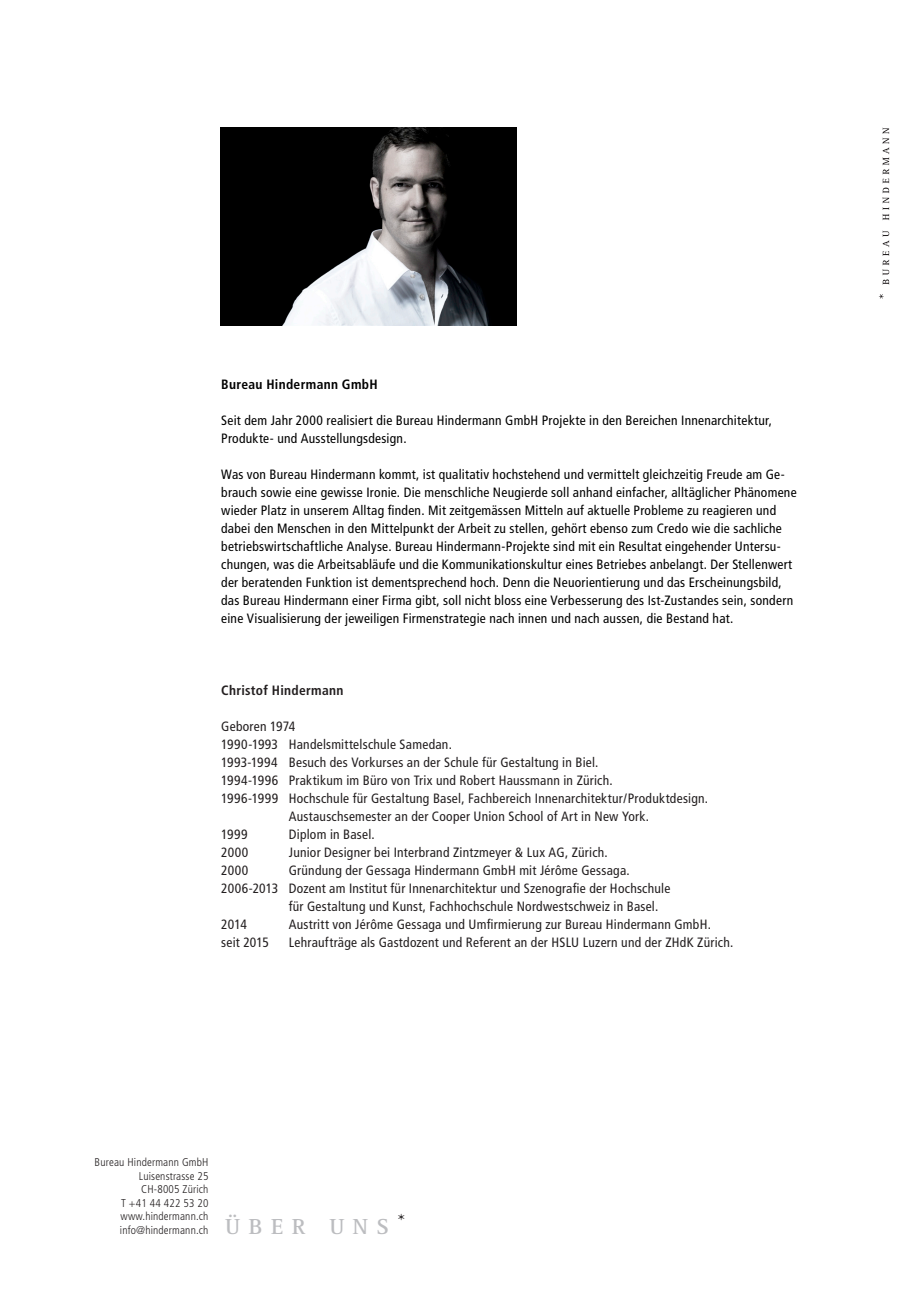
<style>
.page{position:relative;width:919px;height:1289px;background:#fff}
.page>*{position:absolute;margin:0;border:0;box-sizing:border-box;transform-origin:0 0}
.t1{font:condensed 13.5px/18px "Frutiger";letter-spacing:.02em;color:#000}
.t2{font:condensed 13.5px "Frutiger";letter-spacing:.02em;color:#231f20}
.t3{font:700 condensed 13.5px "Frutiger";letter-spacing:.025em;color:#000}
.t4{font:700 condensed 13.5px "Frutiger";letter-spacing:.025em;color:#231f20}
.t5{font:300 condensed 11.25px "Frutiger";letter-spacing:.015em;color:#231f20}
.s1{font-family:"Rotis Serif Std Bold GH";font-weight:400;font-stretch:normal;font-size:22.5px;color:#bcbdc0}
.s2{font-family:"Rotis Serif Std Bold GH";font-weight:400;font-stretch:normal;font-size:22.5px}
</style>
<div class="page">
<svg style="left:882px;top:230px;width:7px;height:55px"></svg>
<svg style="left:882px;top:128px;width:7px;height:92px"></svg>
<svg style="left:879px;top:294px;width:4px;height:5px"></svg>
<img style="left:220px;top:127px;width:297px;height:198px">
<p class="t3" style="left:221px;top:376px;width:158px">Bureau Hindermann GmbH</p>
<p class="t1" style="left:221px;top:411px;width:552px">Seit dem Jahr 2000 realisiert die Bureau Hindermann GmbH Projekte in den Bereichen Innenarchitektur,<br>Produkte- und Ausstellungsdesign.</p>
<p class="t1" style="left:221px;top:465px;width:577px">Was von Bureau Hindermann kommt, ist qualitativ hochstehend und vermittelt gleichzeitig Freude am Ge&shy;brauch sowie eine gewisse Ironie. Die menschliche Neugierde soll anhand einfacher, alltäglicher Phänomene wieder Platz in unserem Alltag finden. Mit zeitgemässen Mitteln auf aktuelle Probleme zu reagieren und dabei den Menschen in den Mittelpunkt der Arbeit zu stellen, gehört ebenso zum Credo wie die sachliche betriebswirtschaftliche Analyse. Bureau Hindermann-Projekte sind mit ein Resultat eingehender Untersu&shy;chungen, was die Arbeitsabläufe und die Kommunikationskultur eines Betriebes anbelangt. Der Stellenwert der beratenden Funktion ist dementsprechend hoch. Denn die Neuorientierung und das Erscheinungsbild, das Bureau Hindermann einer Firma gibt, soll nicht bloss eine Verbesserung des Ist-Zustandes sein, sondern eine Visualisierung der jeweiligen Firmenstrategie nach innen und nach aussen, die Bestand hat.</p>
<p class="t4" style="left:221px;top:682px;width:124px">Christof Hindermann</p>
<p class="t2" style="left:221px;top:718px;width:76px">Geboren 1974</p>
<p class="t2" style="left:221px;top:736px;width:232px">1990-1993 Handelsmittelschule Samedan.</p>
<p class="t2" style="left:221px;top:754px;width:379px">1993-1994 Besuch des Vorkurses an der Schule für Gestaltung in Biel.</p>
<p class="t2" style="left:221px;top:772px;width:393px">1994-1996 Praktikum im Büro von Trix und Robert Haussmann in Zürich.</p>
<p class="t2" style="left:221px;top:790px;width:488px">1996-1999 Hochschule für Gestaltung Basel, Fachbereich Innenarchitektur/Produktdesign.</p>
<p class="t2" style="left:289px;top:808px;width:362px">Austauschsemester an der Cooper Union School of Art in New York.</p>
<p class="t2" style="left:221px;top:826px;width:28px">1999</p>
<p class="t2" style="left:289px;top:826px;width:88px">Diplom in Basel.</p>
<p class="t2" style="left:221px;top:844px;width:29px">2000</p>
<p class="t2" style="left:289px;top:844px;width:320px">Junior Designer bei Interbrand Zintzmeyer &amp; Lux AG, Zürich.</p>
<p class="t2" style="left:221px;top:862px;width:29px">2000</p>
<p class="t2" style="left:289px;top:862px;width:342px">Gründung der Gessaga Hindermann GmbH mit Jérôme Gessaga.</p>
<p class="t2" style="left:221px;top:880px;width:450px">2006-2013 Dozent am Institut für Innenarchitektur und Szenografie der Hochschule</p>
<p class="t2" style="left:289px;top:898px;width:371px">für Gestaltung und Kunst, Fachhochschule Nordwestschweiz in Basel.</p>
<p class="t2" style="left:221px;top:916px;width:27px">2014</p>
<p class="t2" style="left:289px;top:916px;width:424px">Austritt von Jérôme Gessaga und Umfirmierung zur Bureau Hindermann GmbH.</p>
<p class="t2" style="left:221px;top:934px;width:49px">seit 2015</p>
<p class="t2" style="left:289px;top:934px;width:446px">Lehraufträge als Gastdozent und Referent an der HSLU Luzern und der ZHdK Zürich.</p>
<p class="t5" style="left:95px;top:1155px;width:115px">Bureau Hindermann GmbH</p>
<p class="t5" style="left:139px;top:1169px;width:71px">Luisenstrasse 25</p>
<p class="t5" style="left:141px;top:1182px;width:69px">CH-8005 Zürich</p>
<p class="t5" style="left:121px;top:1196px;width:89px">T +41 44 422 53 20</p>
<p class="t5" style="left:121px;top:1209px;width:89px">www.hindermann.ch</p>
<p class="t5" style="left:120px;top:1223px;width:290px">info@hindermann.ch <span class="s1">ÜBER UNS</span><span class="s2">*</span></p>
</div>
